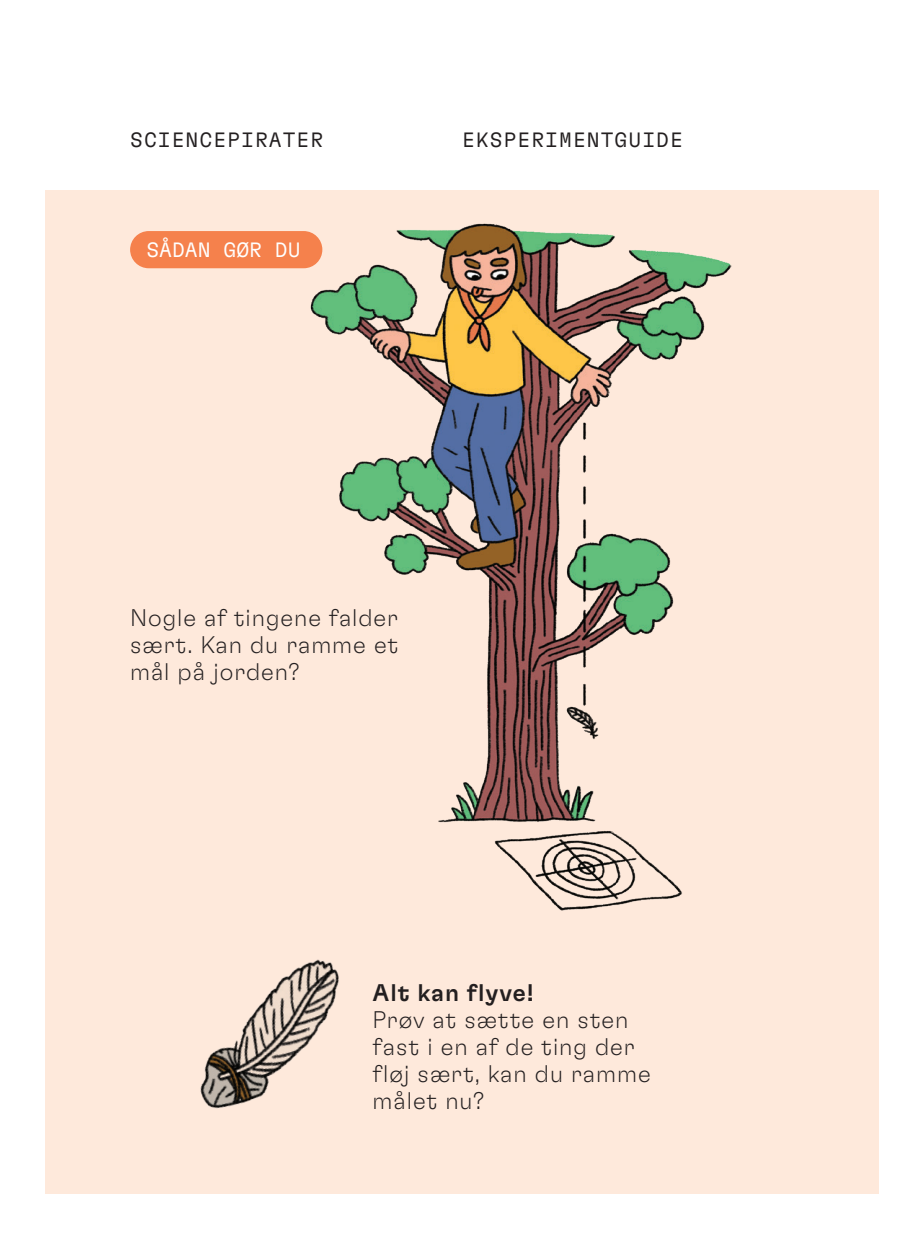
<style>
.page{position:relative;width:924px;height:1239px;background:#fff}
.page>*{position:absolute;margin:0;border:0;box-sizing:border-box;transform-origin:0 0}
.t1{font:100 24px/27px "GT Flexa";letter-spacing:.04em;color:#231f20}
.t2{font:500 24px "GT Flexa";letter-spacing:.04em;color:#231f20}
.t3{font:300 20.7px "GT Flexa Mono";letter-spacing:.05em;color:#231f20}
.t4{font:300 20.7px "GT Flexa Mono";color:#fff}
</style>
<div class="page">
<div style="left:45px;top:191px;width:833px;height:1002px;background:#fee9db"></div>
<div style="left:131px;top:232px;width:190px;height:35px;background:#f5814c;border-radius:18px"></div>
<div style="left:130px;top:231px;width:192px;height:37px;border:2px solid #f5814c;border-radius:18px"></div>
<img style="left:200px;top:959px;width:139px;height:150px">
<img style="left:295px;top:223px;width:437px;height:688px">
<p class="t3" style="left:130px;top:127px;width:195px">SCIENCEPIRATER</p>
<p class="t3" style="left:462px;top:127px;width:222px">EKSPERIMENTGUIDE</p>
<p class="t4" style="left:146px;top:238px;width:156px">SÅDAN GØR DU</p>
<p class="t1" style="left:130px;top:603px;width:270px;text-align:justify">Nogle af tingene falder sært. Kan du ramme et mål på jorden?</p>
<p class="t2" style="left:372px;top:977px;width:162px">Alt kan flyve!</p>
<p class="t1" style="left:372px;top:1004px;width:279px">Prøv at sætte en sten fast i en af de ting der fløj sært, kan du ramme målet nu?</p>
</div>
